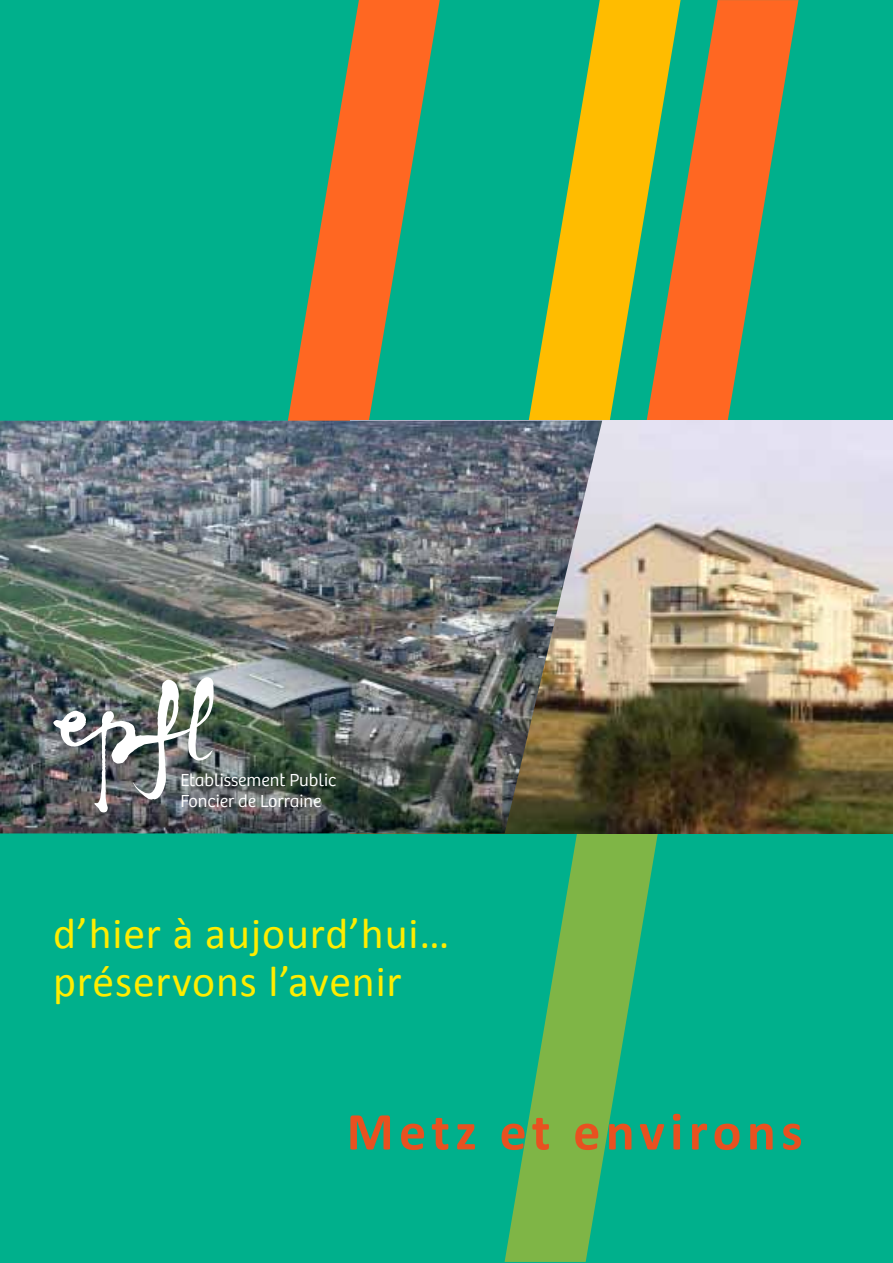
<style>
.page{position:relative;width:893px;height:1263px;background:#00b08c}
.page>*{position:absolute;margin:0;border:0;box-sizing:border-box;transform-origin:0 0}
.t1{font:700 53.85px "Calibri";letter-spacing:.1em;color:#e85120}
.t2{font:43.65px/48.2px "Calibri";letter-spacing:.02em;color:#ffed00}
.t3{font:300 18.15px/21.8px "Bree";color:#fff}
</style>
<div class="page">
<svg style="left:505px;top:833px;width:154px;height:429px;fill:#7fb546"></svg>
<svg style="left:285px;top:0;width:155px;height:421px;fill:#ff6722"></svg>
<svg style="left:526px;top:0;width:118px;height:421px;fill:#ffbc00"></svg>
<svg style="left:644px;top:0;width:154px;height:421px;fill:#ff6722"></svg>
<img style="left:602px;top:421px;width:291px;height:412px">
<img style="left:0;top:421px;width:602px;height:412px">
<img style="left:53px;top:677px;width:260px;height:135px">
<p class="t3" style="left:180px;top:769px;width:157px">Etablissement Public<br>Foncier de Lorraine</p>
<p class="t2" style="left:53px;top:910px;width:398px">d’hier à aujourd’hui… préservons l’avenir</p>
<p class="t1" style="left:347px;top:1097px;width:457px">Metz et environs</p>
</div>
